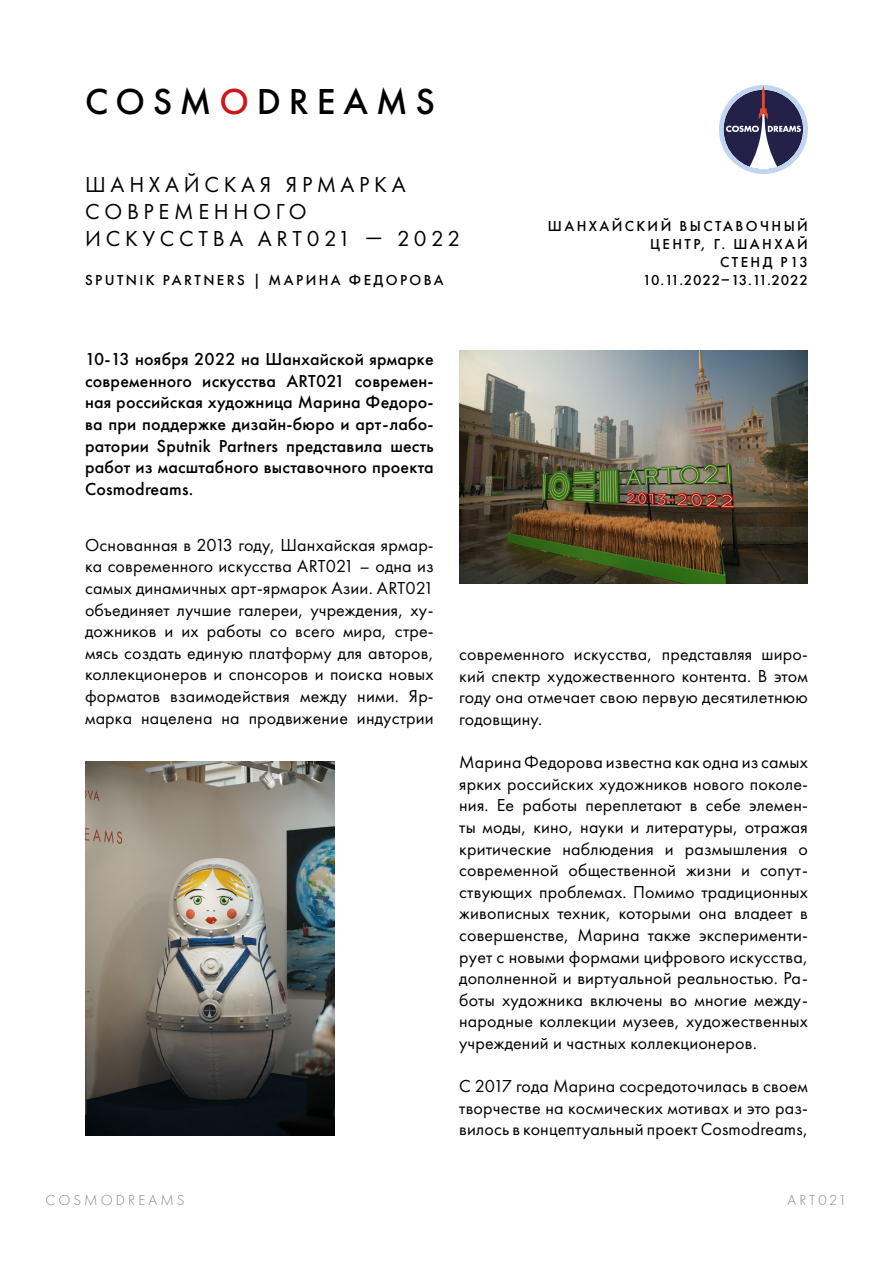
<style>
.page{position:relative;width:893px;height:1263px;background:#fff}
.page>*{position:absolute;margin:0;border:0;box-sizing:border-box;transform-origin:0 0}
.t1{font:500 37.5px "Futura PT";letter-spacing:.21em;color:#000}
.t2{font:22.5px/27px "Futura PT";letter-spacing:.21em;color:#000}
.t3{font:18px/21.6px "Futura PT";letter-spacing:.01em;color:#000;text-align:justify}
.t4{font:500 18px/21.6px "Futura PT";letter-spacing:.01em;color:#000;text-align:justify}
.t5{font:500 15px/18px "Futura PT";letter-spacing:.16em;color:#000;text-align:right}
.t6{font:300 15px "Futura PT";letter-spacing:.21em;color:#878787}
.s1{color:#cd1719}
</style>
<div class="page">
<svg style="left:719px;top:85px;width:89px;height:89px"></svg>
<img style="left:459px;top:351px;width:349px;height:233px">
<img style="left:85px;top:761px;width:250px;height:374px">
<h1 class="t1" style="left:85px;top:79px;width:351px">COSM<span class="s1">O</span>DREAMS</h1>
<p class="t2" style="left:85px;top:171px;width:377px">ШАНХАЙСКАЯ ЯРМАРКА<br>СОВРЕМЕННОГО<br>ИСКУССТВА ART021 — 2022</p>
<p class="t5" style="left:85px;top:271px;width:360px">SPUTNIK PARTNERS | МАРИНА ФЕДОРОВА</p>
<p class="t4" style="left:85px;top:348px;width:350px">10-13 ноября 2022 на Шанхайской ярмарке современного искусства ART021 современ&shy;ная российская художница Марина Федоро&shy;ва при поддержке дизайн-бюро и арт-лабо&shy;ратории Sputnik Partners представила шесть работ из масштабного выставочного проекта Cosmodreams.</p>
<p class="t5" style="left:548px;top:217px;width:261px">ШАНХАЙСКИЙ ВЫСТАВОЧНЫЙ<br>ЦЕНТР, Г. ШАНХАЙ<br>СТЕНД P13<br>10.11.2022–13.11.2022</p>
<p class="t3" style="left:85px;top:534px;width:350px">Основанная в 2013 году, Шанхайская ярмар&shy;ка современного искусства ART021 – одна из самых динамичных арт-ярмарок Азии. ART021 объединяет лучшие галереи, учреждения, ху&shy;дожников и их работы со всего мира, стре&shy;мясь создать единую платформу для авторов, коллекционеров и спонсоров и поиска новых форматов взаимодействия между ними. Яр&shy;марка нацелена на продвижение индустрии</p>
<p class="t6" style="left:45px;top:1191px;width:141px">COSMODREAMS</p>
<p class="t3" style="left:459px;top:643px;width:350px">современного искусства, представляя широ&shy;кий спектр художественного контента. В этом году она отмечает свою первую десятилетнюю годовщину.</p>
<p class="t3" style="left:459px;top:751px;width:350px">Марина Федорова известна как одна из самых ярких российских художников нового поколе&shy;ния. Ее работы переплетают в себе элемен&shy;ты моды, кино, науки и литературы, отражая критические наблюдения и размышления о современной общественной жизни и сопут&shy;ствующих проблемах. Помимо традиционных живописных техник, которыми она владеет в совершенстве, Марина также эксперименти&shy;рует с новыми формами цифрового искусства, дополненной и виртуальной реальностью. Ра&shy;боты художника включены во многие между&shy;народные коллекции музеев, художественных учреждений и частных коллекционеров.</p>
<p class="t3" style="left:459px;top:1075px;width:350px">С 2017 года Марина сосредоточилась в своем творчестве на космических мотивах и это раз&shy;вилось в концептуальный проект Cosmodreams,</p>
<p class="t6" style="left:787px;top:1191px;width:61px">ART021</p>
</div>
